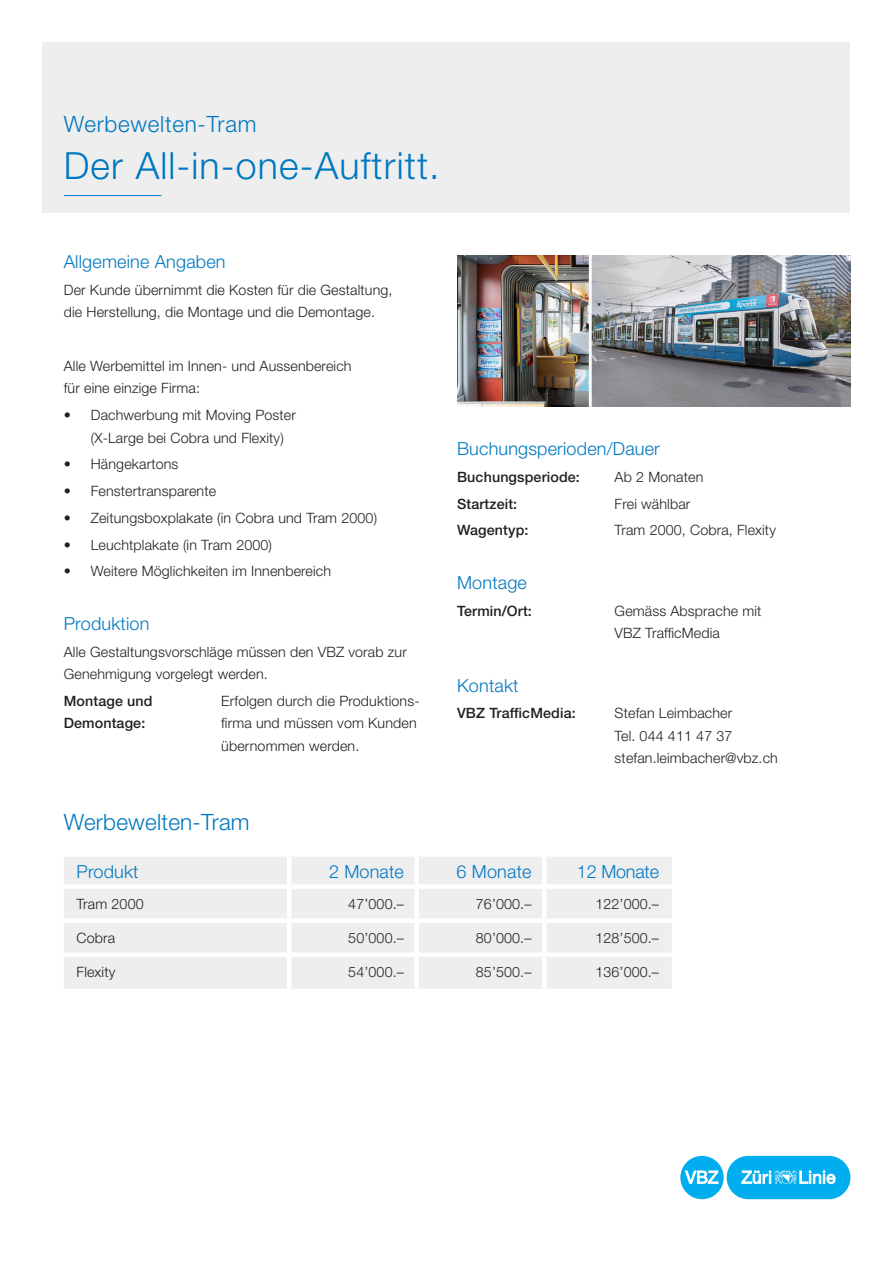
<style>
.page{position:relative;width:893px;height:1263px;background:#fff}
.page>*{position:absolute;margin:0;border:0;box-sizing:border-box;transform-origin:0 0}
.t1{font:300 37.5px "Helvetica Neue LT Std";letter-spacing:.03em;color:#0078c0}
.t2{font:300 22.5px "Helvetica Neue LT Std";letter-spacing:.03em;color:#0078c0}
.t3{font:300 22.5px "Helvetica Neue LT Std";letter-spacing:.01em;color:#0078c0}
.t4{font:300 18px "Helvetica Neue LT Std";letter-spacing:.01em;color:#0078c0}
.t5{font:300 18px "Helvetica Neue LT Std";letter-spacing:-.01em;color:#0078c0}
.t6{font:300 14.25px/22.5px "Helvetica Neue LT Std";letter-spacing:.01em;color:#231f20}
.t7{font:500 14.25px "Helvetica Neue LT Std";letter-spacing:.01em;color:#231f20}
</style>
<div class="page">
<div style="left:43px;top:43px;width:807px;height:170px;background:#eeeeef"></div>
<hr style="left:64px;top:195px;width:98px;height:1px;background:#0078c0">
<div style="left:727px;top:1156px;width:123px;height:43px;background:#00aeef;border-radius:22px"></div>
<div style="left:680px;top:1156px;width:44px;height:43px;background:#00aeef;border-radius:50%"></div>
<svg style="left:685px;top:1170px;width:33px;height:14px"></svg>
<svg style="left:741px;top:1170px;width:94px;height:14px"></svg>
<div style="left:64px;top:857px;width:608px;height:132px;background:#eeeeef"></div>
<div style="left:64px;top:884px;width:225px;height:5px;background:#fff"></div>
<div style="left:289px;top:884px;width:128px;height:5px;background:#fff"></div>
<div style="left:417px;top:884px;width:127px;height:5px;background:#fff"></div>
<div style="left:544px;top:884px;width:128px;height:5px;background:#fff"></div>
<div style="left:64px;top:918px;width:225px;height:5px;background:#fff"></div>
<div style="left:289px;top:918px;width:128px;height:5px;background:#fff"></div>
<div style="left:417px;top:918px;width:127px;height:5px;background:#fff"></div>
<div style="left:544px;top:918px;width:128px;height:5px;background:#fff"></div>
<div style="left:64px;top:952px;width:223px;height:5px;background:#fff"></div>
<div style="left:291px;top:952px;width:123px;height:5px;background:#fff"></div>
<div style="left:419px;top:952px;width:123px;height:5px;background:#fff"></div>
<div style="left:547px;top:952px;width:125px;height:5px;background:#fff"></div>
<div style="left:414px;top:857px;width:5px;height:27px;background:#fff"></div>
<div style="left:542px;top:857px;width:5px;height:27px;background:#fff"></div>
<div style="left:414px;top:889px;width:5px;height:29px;background:#fff"></div>
<div style="left:542px;top:889px;width:5px;height:29px;background:#fff"></div>
<div style="left:414px;top:923px;width:5px;height:32px;background:#fff"></div>
<div style="left:542px;top:923px;width:5px;height:32px;background:#fff"></div>
<hr style="left:287px;top:955px;width:4px;height:34px;background:#fff">
<div style="left:414px;top:955px;width:5px;height:34px;background:#fff"></div>
<div style="left:542px;top:955px;width:5px;height:34px;background:#fff"></div>
<hr style="left:287px;top:857px;width:4px;height:27px;background:#fff">
<hr style="left:287px;top:889px;width:4px;height:29px;background:#fff">
<hr style="left:287px;top:923px;width:4px;height:32px;background:#fff">
<img style="left:457px;top:255px;width:393px;height:151px">
<h2 class="t2" style="left:64px;top:110px;width:194px">Werbewelten-Tram</h2>
<h1 class="t1" style="left:64px;top:142px;width:377px">Der All-in-one-Auftritt.</h1>
<p class="t4" style="left:64px;top:251px;width:163px">Allgemeine Angaben</p>
<p class="t6" style="left:64px;top:278px;width:330px">Der Kunde übernimmt die Kosten für die Gestaltung, die Herstellung, die Montage und die Demontage.</p>
<p class="t6" style="left:64px;top:354px;width:289px">Alle Werbemittel im Innen- und Aussenbereich für eine einzige Firma:</p>
<p class="t6" style="left:91px;top:403px;width:207px;text-indent:-27px">• Dachwerbung mit Moving Poster (X-Large bei Cobra und Flexity)</p>
<p class="t6" style="left:64px;top:453px;width:116px">• Hängekartons</p>
<p class="t6" style="left:64px;top:479px;width:154px">• Fenstertransparente</p>
<p class="t6" style="left:64px;top:506px;width:315px">• Zeitungsboxplakate (in Cobra und Tram 2000)</p>
<p class="t6" style="left:64px;top:533px;width:210px">• Leuchtplakate (in Tram 2000)</p>
<p class="t6" style="left:64px;top:560px;width:269px">• Weitere Möglichkeiten im Innenbereich</p>
<p class="t4" style="left:64px;top:612px;width:87px">Produktion</p>
<p class="t6" style="left:64px;top:640px;width:345px">Alle Gestaltungsvorschläge müssen den VBZ vorab zur<br>Genehmigung vorgelegt werden.</p>
<p class="t7" style="left:64px;top:692px;width:90px">Montage und</p>
<p class="t6" style="left:221px;top:689px;width:200px">Erfolgen durch die Produktions-</p>
<p class="t7" style="left:64px;top:715px;width:83px">Demontage:</p>
<p class="t6" style="left:221px;top:712px;width:197px">firma und müssen vom Kunden übernommen werden.</p>
<p class="t3" style="left:64px;top:808px;width:187px">Werbewelten-Tram</p>
<p class="t4" style="left:457px;top:438px;width:204px">Buchungsperioden/Dauer</p>
<p class="t7" style="left:457px;top:468px;width:124px">Buchungsperiode:</p>
<p class="t6" style="left:615px;top:465px;width:90px">Ab 2 Monaten</p>
<p class="t7" style="left:457px;top:495px;width:62px">Startzeit:</p>
<p class="t6" style="left:615px;top:492px;width:77px">Frei wählbar</p>
<p class="t7" style="left:457px;top:522px;width:73px">Wagentyp:</p>
<p class="t6" style="left:615px;top:519px;width:163px">Tram 2000, Cobra, Flexity</p>
<p class="t4" style="left:457px;top:571px;width:71px">Montage</p>
<p class="t7" style="left:457px;top:602px;width:76px">Termin/Ort:</p>
<p class="t6" style="left:615px;top:599px;width:148px">Gemäss Absprache mit<br>VBZ TrafficMedia</p>
<p class="t4" style="left:457px;top:674px;width:63px">Kontakt</p>
<p class="t7" style="left:457px;top:705px;width:120px">VBZ TrafficMedia:</p>
<p class="t6" style="left:615px;top:702px;width:165px">Stefan Leimbacher<br>Tel. 044 411 47 37 stefan.leimbacher@vbz.ch</p>
<p class="t4" style="left:77px;top:861px;width:64px">Produkt</p>
<p class="t4" style="left:329px;top:861px;width:76px">2 Monate</p>
<p class="t4" style="left:457px;top:861px;width:76px">6 Monate</p>
<p class="t5" style="left:577px;top:861px;width:84px">12 Monate</p>
<p class="t6" style="left:77px;top:892px;width:69px">Tram 2000</p>
<p class="t6" style="left:348px;top:892px;width:57px">47’000.–</p>
<p class="t6" style="left:476px;top:892px;width:57px">76’000.–</p>
<p class="t6" style="left:595px;top:892px;width:65px">122’000.–</p>
<p class="t6" style="left:77px;top:926px;width:40px">Cobra</p>
<p class="t6" style="left:348px;top:926px;width:57px">50’000.–</p>
<p class="t6" style="left:476px;top:926px;width:57px">80’000.–</p>
<p class="t6" style="left:595px;top:926px;width:65px">128’500.–</p>
<p class="t6" style="left:77px;top:960px;width:40px">Flexity</p>
<p class="t6" style="left:348px;top:960px;width:57px">54’000.–</p>
<p class="t6" style="left:476px;top:960px;width:57px">85’500.–</p>
<p class="t6" style="left:595px;top:960px;width:65px">136’000.–</p>
</div>
